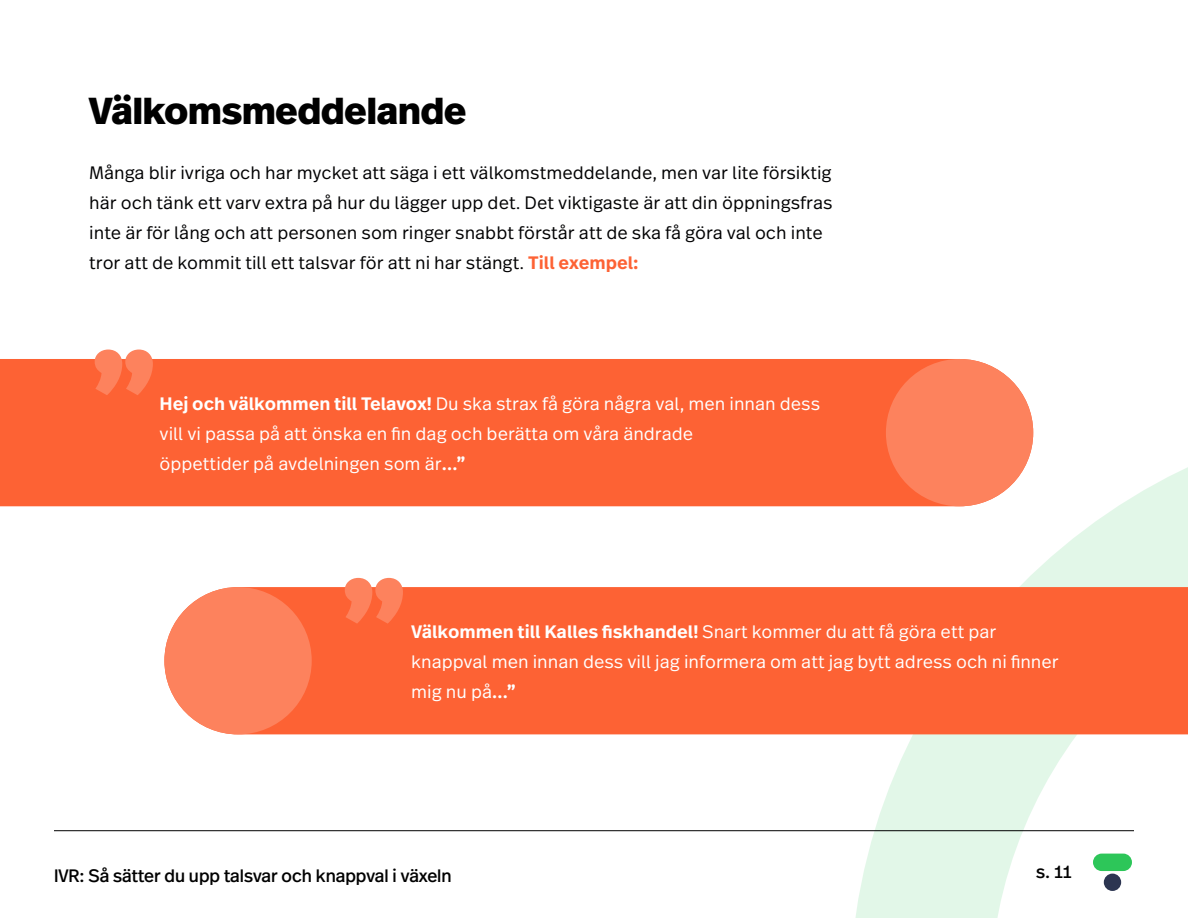
<style>
.page{position:relative;width:1188px;height:918px;background:#fff}
.page>*{position:absolute;margin:0;border:0;box-sizing:border-box;transform-origin:0 0}
.t1{font:900 120px "Real Head Pro";color:#fd825d}
.t2{font:800 37.5px "Real Head Pro";color:#000}
.t3{font:300 18px/30px "Real Text Pro";color:#020203}
.t4{font:300 18px/30px "Real Text Pro";color:#fff}
.t5{font:18px "Real Head Pro";color:#000}
.s1{font-weight:600;color:#fd6234}
.s2{font-weight:600}
</style>
<div class="page">
<svg style="left:848px;top:428px;width:340px;height:490px"></svg>
<hr style="left:54px;top:830px;width:1080px;height:1px;background:#000">
<div style="left:1104px;top:874px;width:17px;height:17px;background:#2c3551;border-radius:50%"></div>
<div style="left:1093px;top:854px;width:39px;height:17px;background:#2dc659;border-radius:9px"></div>
<div style="left:0;top:359px;width:1033px;height:147px;background:#fd6234"></div>
<div style="left:164px;top:587px;width:1024px;height:147px;background:#fd6234"></div>
<div style="left:164px;top:587px;width:148px;height:147px;background:#fd825d;border-radius:50%"></div>
<div style="left:886px;top:359px;width:147px;height:147px;background:#fd825d;border-radius:50%"></div>
<h2 class="t2" style="left:89px;top:83px;width:379px">Välkomsmeddelande</h2>
<p class="t3" style="left:89px;top:157px;width:745px">Många blir ivriga och har mycket att säga i ett välkomstmeddelande, men var lite försiktig här och tänk ett varv extra på hur du lägger upp det. Det viktigaste är att din öppningsfras inte är för lång och att personen som ringer snabbt förstår att de ska få göra val och inte tror att de kommit till ett talsvar för att ni har stängt. <span class="s1">Till exempel:</span></p>
<h1 class="t1" style="left:89px;top:309px;width:71px">”</h1>
<p class="t4" style="left:160px;top:388px;width:662px"><span class="s2">Hej och välkommen till Telavox!</span> Du ska strax få göra några val, men innan dess vill vi passa på att önska en fin dag och berätta om våra ändrade<br>öppettider på avdelningen som är<span class="s2">…”</span></p>
<h1 class="t1" style="left:339px;top:538px;width:71px">”</h1>
<p class="t4" style="left:411px;top:616px;width:649px"><span class="s2">Välkommen till Kalles fiskhandel!</span> Snart kommer du att få göra ett par knappval men innan dess vill jag informera om att jag bytt adress och ni finner mig nu på<span class="s2">…”</span></p>
<p class="t5" style="left:54px;top:864px;width:399px">IVR: Så sätter du upp talsvar och knappval i växeln</p>
<p class="t5" style="left:1036px;top:859px;width:37px">s. 11</p>
</div>
